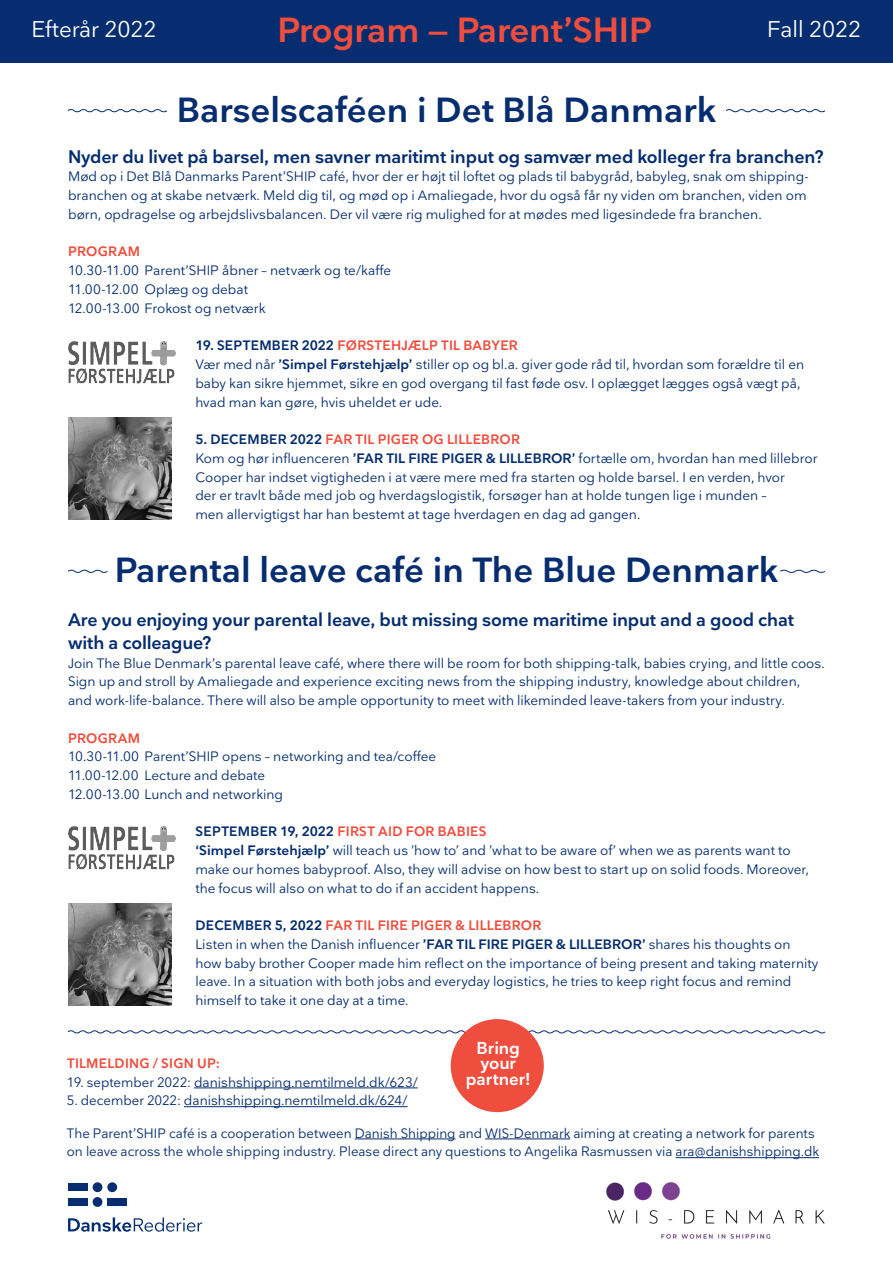
<style>
.page{position:relative;width:893px;height:1263px;background:#fff}
.page>*{position:absolute;margin:0;border:0;box-sizing:border-box;transform-origin:0 0}
.Overskrifter{font:600 34.5px "Nationale";color:#052d6f}
.Overskrifter-2{font:600 34.5px "Nationale";letter-spacing:-.005em;color:#ef4d3d}
.Overskrifter-3{font:22.5px "Nationale";letter-spacing:-.005em;color:#fff}
.Brødtekst{font:600 18px/22.5px "Nationale";letter-spacing:-.01em;color:#052d6f}
.Brødtekst-2{font:600 17.1px "Nationale";letter-spacing:-.01em;color:#fff}
.Brødtekst-3{font:13.5px/18.8px "Nationale";color:#052d6f}
.Brødtekst-4{font:600 13.5px "Nationale";letter-spacing:.02em;color:#ef4d3d}
.s1{font-weight:600;color:#ef4d3d}
.s2{color:#052d6f}
.s3{font-weight:600}
</style>
<div class="page">
<div style="left:0;top:0;width:893px;height:62px;background:#052d6f"></div>
<div style="left:68px;top:1183px;width:20px;height:8px;background:#052d6f"></div>
<div style="left:68px;top:1198px;width:20px;height:8px;background:#052d6f"></div>
<div style="left:107px;top:1198px;width:20px;height:8px;background:#052d6f"></div>
<div style="left:93px;top:1182px;width:9px;height:10px;background:#052d6f;border-radius:50%"></div>
<div style="left:107px;top:1182px;width:10px;height:10px;background:#052d6f;border-radius:50%"></div>
<div style="left:93px;top:1197px;width:9px;height:10px;background:#052d6f;border-radius:50%"></div>
<svg style="left:68px;top:1217px;width:134px;height:15px"></svg>
<svg style="left:67px;top:109px;width:100px;height:4px"></svg>
<svg style="left:67px;top:1029px;width:759px;height:5px"></svg>
<svg style="left:725px;top:109px;width:101px;height:4px"></svg>
<svg style="left:67px;top:569px;width:41px;height:4px"></svg>
<svg style="left:780px;top:569px;width:46px;height:4px"></svg>
<img style="left:606px;top:1182px;width:219px;height:57px">
<hr style="left:194px;top:1087px;width:224px;height:1px;background:#052d6f">
<hr style="left:184px;top:1106px;width:224px;height:1px;background:#052d6f">
<hr style="left:355px;top:1138px;width:100px;height:1px;background:#052d6f">
<hr style="left:485px;top:1138px;width:85px;height:1px;background:#052d6f">
<hr style="left:676px;top:1157px;width:143px;height:1px;background:#052d6f">
<img style="left:68px;top:903px;width:103px;height:102px">
<img style="left:68px;top:418px;width:103px;height:101px">
<img style="left:68px;top:826px;width:108px;height:43px">
<img style="left:68px;top:341px;width:108px;height:42px">
<div style="left:451px;top:1019px;width:93px;height:93px;background:#ef4d3d;border-radius:50%"></div>
<p class="Overskrifter-3" style="left:31px;top:15px;width:127px">Efterår 2022</p>
<p class="Overskrifter-2" style="left:278px;top:8px;width:376px">Program — Parent’SHIP</p>
<p class="Overskrifter-3" style="left:767px;top:15px;width:96px">Fall 2022</p>
<p class="Overskrifter" style="left:177px;top:88px;width:541px">Barselscaféen i Det Blå Danmark</p>
<p class="Brødtekst" style="left:68px;top:145px;width:757px">Nyder du livet på barsel, men savner maritimt input og samvær med kolleger fra branchen?</p>
<p class="Brødtekst-3" style="left:68px;top:167px;width:742px">Mød op i Det Blå Danmarks Parent’SHIP café, hvor der er højt til loftet og plads til babygråd, babyleg, snak om shipping&shy;branchen og at skabe netværk. Meld dig til, og mød op i Amaliegade, hvor du også får ny viden om branchen, viden om børn, opdragelse og arbejdslivsbalancen. Der vil være rig mulighed for at mødes med ligesindede fra branchen.</p>
<p class="Brødtekst-3" style="left:68px;top:242px;width:325px"><span class="s1">PROGRAM<br></span>10.30-11.00 Parent’SHIP åbner – netværk og te/kaffe</p>
<p class="Brødtekst-3" style="left:68px;top:280px;width:182px">11.00-12.00 Oplæg og debat</p>
<p class="Brødtekst-3" style="left:68px;top:298px;width:199px">12.00-13.00 Frokost og netværk</p>
<p class="Brødtekst-4" style="left:195px;top:337px;width:324px"><span class="s2">19. SEPTEMBER 2022</span> FØRSTEHJÆLP TIL BABYER</p>
<p class="Brødtekst-3" style="left:195px;top:355px;width:610px">Vær med når <span class="s3">’Simpel Førstehjælp’</span> stiller op og bl.a. giver gode råd til, hvordan som forældre til en baby kan sikre hjemmet, sikre en god overgang til fast føde osv. I oplægget lægges også vægt på, hvad man kan gøre, hvis uheldet er ude.</p>
<p class="Brødtekst-4" style="left:195px;top:431px;width:326px"><span class="s2">5. DECEMBER 2022</span> FAR TIL PIGER OG LILLEBROR</p>
<p class="Brødtekst-3" style="left:195px;top:448px;width:624px">Kom og hør influenceren <span class="s3">’FAR TIL FIRE PIGER &amp; LILLEBROR’</span> fortælle om, hvordan han med lillebror<br>Cooper har indset vigtigheden i at være mere med fra starten og holde barsel. I en verden, hvor</p>
<p class="Brødtekst-3" style="left:195px;top:486px;width:573px">der er travlt både med job og hverdagslogistik, forsøger han at holde tungen lige i munden – men allervigtigst har han bestemt at tage hverdagen en dag ad gangen.</p>
<p class="Overskrifter" style="left:115px;top:548px;width:665px">Parental leave café in The Blue Denmark</p>
<p class="Brødtekst" style="left:68px;top:608px;width:727px">Are you enjoying your parental leave, but missing some maritime input and a good chat with a colleague?</p>
<p class="Brødtekst-3" style="left:68px;top:653px;width:758px">Join The Blue Denmark’s parental leave café, where there will be room for both shipping-talk, babies crying, and little coos.<br>Sign up and stroll by Amaliegade and experience exciting news from the shipping industry, knowledge about children, and work-life-balance. There will also be ample opportunity to meet with likeminded leave-takers from your industry.</p>
<p class="Brødtekst-3" style="left:68px;top:728px;width:370px"><span class="s1">PROGRAM<br></span>10.30-11.00 Parent’SHIP opens – networking and tea/coffee</p>
<p class="Brødtekst-3" style="left:68px;top:766px;width:199px">11.00-12.00 Lecture and debate</p>
<p class="Brødtekst-3" style="left:68px;top:784px;width:217px">12.00-13.00 Lunch and networking</p>
<p class="Brødtekst-4" style="left:196px;top:823px;width:293px"><span class="s2">SEPTEMBER 19, 2022</span> FIRST AID FOR BABIES</p>
<p class="Brødtekst-3" style="left:195px;top:841px;width:615px"><span class="s3">‘Simpel Førstehjælp’</span> will teach us ’how to’ and ’what to be aware of’ when we as parents want to make our homes babyproof. Also, they will advise on how best to start up on solid foods. Moreover, the focus will also on what to do if an accident happens.</p>
<p class="Brødtekst-4" style="left:196px;top:917px;width:347px"><span class="s2">DECEMBER 5, 2022</span> FAR TIL FIRE PIGER &amp; LILLEBROR</p>
<p class="Brødtekst-3" style="left:195px;top:934px;width:597px">Listen in when the Danish influencer <span class="s3">’FAR TIL FIRE PIGER &amp; LILLEBROR’</span> shares his thoughts on</p>
<p class="Brødtekst-3" style="left:195px;top:953px;width:624px">how baby brother Cooper made him reflect on the importance of being present and taking maternity</p>
<p class="Brødtekst-3" style="left:195px;top:972px;width:597px">leave. In a situation with both jobs and everyday logistics, he tries to keep right focus and remind himself to take it one day at a time.</p>
<p class="Brødtekst-2" style="left:477px;top:1037px;width:45px">Bring</p>
<p class="Brødtekst-2" style="left:481px;top:1052px;width:37px">your</p>
<p class="Brødtekst-2" style="left:466px;top:1068px;width:66px">partner!</p>
<p class="Brødtekst-4" style="left:67px;top:1054px;width:154px">TILMELDING / SIGN UP:</p>
<p class="Brødtekst-3" style="left:67px;top:1072px;width:352px">19. september 2022: danishshipping.nemtilmeld.dk/623/</p>
<p class="Brødtekst-3" style="left:67px;top:1091px;width:342px">5. december 2022: danishshipping.nemtilmeld.dk/624/</p>
<p class="Brødtekst-3" style="left:67px;top:1123px;width:754px">The Parent’SHIP café is a cooperation between Danish Shipping and WIS-Denmark aiming at creating a network for parents on leave across the whole shipping industry. Please direct any questions to Angelika Rasmussen via ara@danishshipping.dk</p>
</div>
